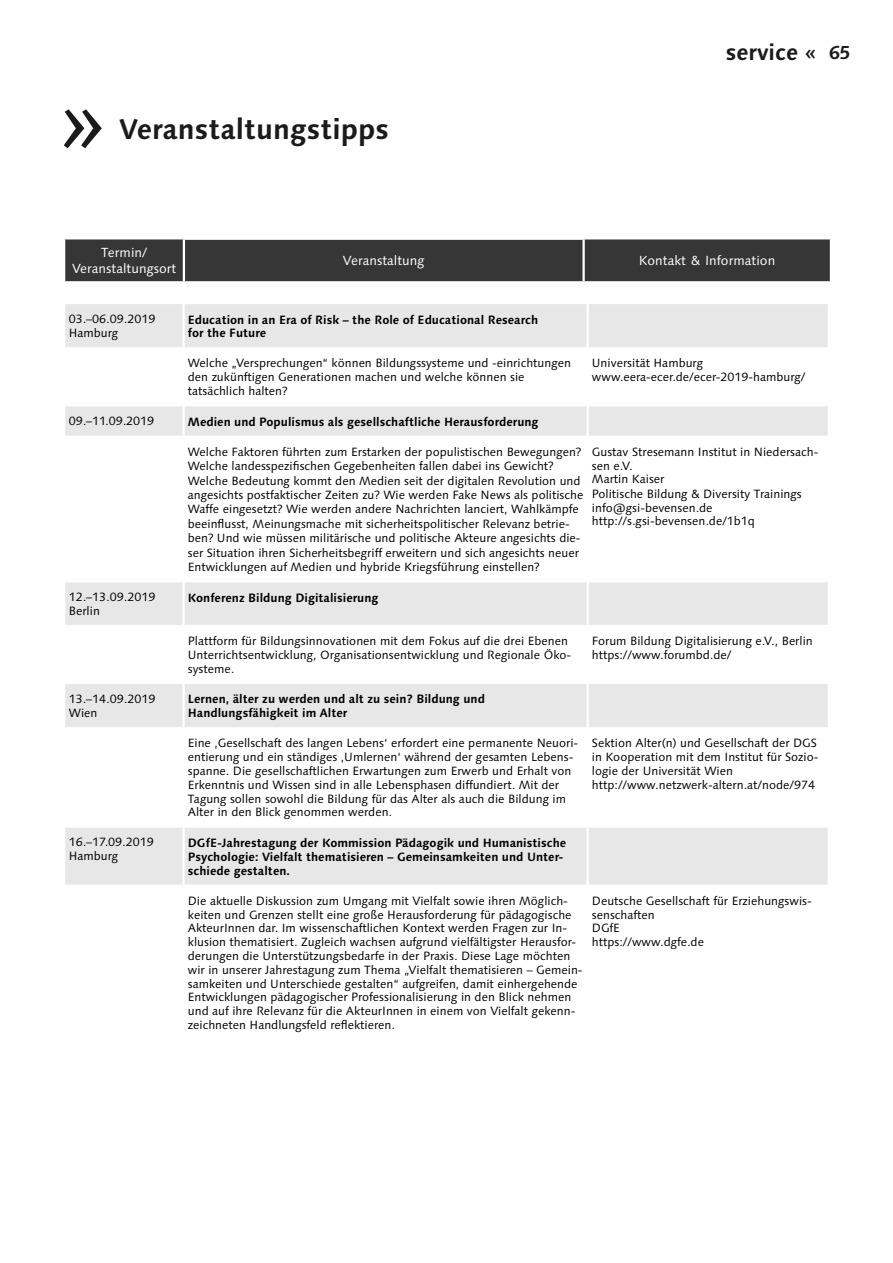
<style>
.page{position:relative;width:893px;height:1263px;background:#fff}
.page>*{position:absolute;margin:0;border:0;box-sizing:border-box;transform-origin:0 0}
.t1{font:700 28.5px "Linotype Syntax";color:#1b1b1b}
.t2{font:700 22.5px "Linotype Syntax";color:#1b1b1b}
.t3{font:13.2px/16.5px "Linotype Syntax";letter-spacing:.005em;color:#fff;text-align:center}
.t4{font:12px/13.8px "Linotype Syntax";color:#000}
.t5{font:700 12px/13.8px "Linotype Syntax";color:#000}
.s1{font-size:18.75px}
</style>
<div class="page">
<svg style="left:64px;top:109px;width:38px;height:39px"></svg>
<svg style="left:65px;top:304px;width:763px;height:580px"></svg>
<hr style="left:64px;top:347px;width:118px;height:2px;background:#fff">
<hr style="left:185px;top:347px;width:401px;height:2px;background:#fff">
<hr style="left:589px;top:347px;width:240px;height:2px;background:#fff">
<hr style="left:64px;top:405px;width:118px;height:1px;background:#fff">
<hr style="left:185px;top:405px;width:401px;height:1px;background:#fff">
<hr style="left:589px;top:405px;width:240px;height:1px;background:#fff">
<hr style="left:64px;top:436px;width:118px;height:1px;background:#fff">
<hr style="left:185px;top:436px;width:401px;height:1px;background:#fff">
<hr style="left:589px;top:436px;width:240px;height:1px;background:#fff">
<hr style="left:64px;top:581px;width:118px;height:1px;background:#fff">
<hr style="left:185px;top:581px;width:401px;height:1px;background:#fff">
<hr style="left:589px;top:581px;width:240px;height:1px;background:#fff">
<hr style="left:64px;top:625px;width:118px;height:1px;background:#fff">
<hr style="left:185px;top:625px;width:401px;height:1px;background:#fff">
<hr style="left:589px;top:625px;width:240px;height:1px;background:#fff">
<hr style="left:64px;top:682px;width:118px;height:2px;background:#fff">
<hr style="left:185px;top:682px;width:401px;height:2px;background:#fff">
<hr style="left:589px;top:682px;width:240px;height:2px;background:#fff">
<hr style="left:64px;top:727px;width:118px;height:2px;background:#fff">
<hr style="left:185px;top:727px;width:401px;height:2px;background:#fff">
<hr style="left:589px;top:727px;width:240px;height:2px;background:#fff">
<hr style="left:64px;top:826px;width:118px;height:2px;background:#fff">
<hr style="left:185px;top:826px;width:401px;height:2px;background:#fff">
<hr style="left:589px;top:826px;width:240px;height:2px;background:#fff">
<hr style="left:182px;top:304px;width:3px;height:44px;background:#fff">
<hr style="left:586px;top:304px;width:3px;height:44px;background:#fff">
<hr style="left:182px;top:348px;width:3px;height:58px;background:#fff">
<hr style="left:586px;top:348px;width:3px;height:58px;background:#fff">
<hr style="left:182px;top:406px;width:3px;height:30px;background:#fff">
<hr style="left:586px;top:406px;width:3px;height:30px;background:#fff">
<hr style="left:182px;top:436px;width:3px;height:146px;background:#fff">
<hr style="left:586px;top:436px;width:3px;height:146px;background:#fff">
<hr style="left:182px;top:582px;width:3px;height:44px;background:#fff">
<hr style="left:586px;top:582px;width:3px;height:44px;background:#fff">
<hr style="left:182px;top:626px;width:3px;height:57px;background:#fff">
<hr style="left:586px;top:626px;width:3px;height:57px;background:#fff">
<hr style="left:182px;top:683px;width:3px;height:45px;background:#fff">
<hr style="left:586px;top:683px;width:3px;height:45px;background:#fff">
<hr style="left:182px;top:728px;width:3px;height:99px;background:#fff">
<hr style="left:586px;top:728px;width:3px;height:99px;background:#fff">
<hr style="left:182px;top:827px;width:3px;height:58px;background:#fff">
<hr style="left:586px;top:827px;width:3px;height:58px;background:#fff">
<div style="left:65px;top:239px;width:765px;height:42px;background:#363636"></div>
<hr style="left:183px;top:238px;width:402px;height:2px;background:#fff">
<hr style="left:183px;top:240px;width:2px;height:41px;background:#fff">
<hr style="left:582px;top:240px;width:3px;height:41px;background:#fff">
<h1 class="t1" style="left:119px;top:117px;width:272px">Veranstaltungstipps</h1>
<h2 class="t2" style="left:726px;top:43px;width:126px">service « <span class="s1">65</span></h2>
<p class="t3" style="left:72px;top:245px;width:106px">Termin/<br>Veranstaltungsort</p>
<p class="t3" style="left:343px;top:254px;width:83px">Veranstaltung</p>
<p class="t3" style="left:639px;top:254px;width:138px">Kontakt &amp; Information</p>
<p class="t4" style="left:69px;top:313px;width:88px">03.–06.09.2019<br>Hamburg</p>
<p class="t5" style="left:188px;top:313px;width:352px">Education in an Era of Risk – the Role of Educational Research for the Future</p>
<p class="t4" style="left:188px;top:357px;width:385px">Welche „Versprechungen“ können Bildungssysteme und -einrichtungen den zukünftigen Generationen machen und welche können sie tatsächlich halten?</p>
<p class="t4" style="left:592px;top:357px;width:215px">Universität Hamburg www.eera-ecer.de/ecer-2019-hamburg/</p>
<p class="t4" style="left:69px;top:415px;width:87px">09.–11.09.2019</p>
<p class="t5" style="left:188px;top:416px;width:352px">Medien und Populismus als gesellschaftliche Herausforderung</p>
<p class="t4" style="left:188px;top:446px;width:397px;line-height:14.4px">Welche Faktoren führten zum Erstarken der populistischen Bewegungen?<br>Welche landesspezifischen Gegebenheiten fallen dabei ins Gewicht?<br>Welche Bedeutung kommt den Medien seit der digitalen Revolution und angesichts postfaktischer Zeiten zu? Wie werden Fake News als politische Waffe eingesetzt? Wie werden andere Nachrichten lanciert, Wahlkämpfe beeinflusst, Meinungsmache mit sicherheitspolitischer Relevanz betrie&shy;ben? Und wie müssen militärische und politische Akteure angesichts die&shy;ser Situation ihren Sicherheitsbegriff erweitern und sich angesichts neuer Entwicklungen auf Medien und hybride Kriegsführung einstellen?</p>
<p class="t4" style="left:592px;top:446px;width:228px">Gustav Stresemann Institut in Niedersach&shy;sen e.V.<br>Martin Kaiser<br>Politische Bildung &amp; Diversity Trainings info@gsi-bevensen.de http://s.gsi-bevensen.de/1b1q</p>
<p class="t4" style="left:69px;top:591px;width:88px">12.–13.09.2019<br>Berlin</p>
<p class="t5" style="left:188px;top:592px;width:192px">Konferenz Bildung Digitalisierung</p>
<p class="t4" style="left:188px;top:635px;width:385px">Plattform für Bildungsinnovationen mit dem Fokus auf die drei Ebenen<br>Unterrichtsentwicklung, Organisationsentwicklung und Regionale Öko&shy;systeme.</p>
<p class="t4" style="left:592px;top:635px;width:222px">Forum Bildung Digitalisierung e.V., Berlin https://www.forumbd.de/</p>
<p class="t4" style="left:69px;top:693px;width:88px">13.–14.09.2019<br>Wien</p>
<p class="t5" style="left:188px;top:693px;width:299px">Lernen, älter zu werden und alt zu sein? Bildung und<br>Handlungsfähigkeit im Alter</p>
<p class="t4" style="left:188px;top:737px;width:392px">Eine ‚Gesellschaft des langen Lebens‘ erfordert eine permanente Neuori&shy;entierung und ein ständiges ‚Umlernen‘ während der gesamten Lebens&shy;spanne. Die gesellschaftlichen Erwartungen zum Erwerb und Erhalt von Erkenntnis und Wissen sind in alle Lebensphasen diffundiert. Mit der Tagung sollen sowohl die Bildung für das Alter als auch die Bildung im Alter in den Blick genommen werden.</p>
<p class="t4" style="left:592px;top:737px;width:228px">Sektion Alter(n) und Gesellschaft der DGS in Kooperation mit dem Institut für Sozio&shy;logie der Universität Wien http://www.netzwerk-altern.at/node/974</p>
<p class="t4" style="left:69px;top:836px;width:87px">16.–17.09.2019<br>Hamburg</p>
<p class="t5" style="left:188px;top:837px;width:380px">DGfE-Jahrestagung der Kommission Pädagogik und Humanistische<br>Psychologie: Vielfalt thematisieren – Gemeinsamkeiten und Unter&shy;schiede gestalten.</p>
<p class="t4" style="left:188px;top:895px;width:396px">Die aktuelle Diskussion zum Umgang mit Vielfalt sowie ihren Möglich&shy;keiten und Grenzen stellt eine große Herausforderung für pädagogische AkteurInnen dar. Im wissenschaftlichen Kontext werden Fragen zur In&shy;klusion thematisiert. Zugleich wachsen aufgrund vielfältigster Herausfor&shy;derungen die Unterstützungsbedarfe in der Praxis. Diese Lage möchten wir in unserer Jahrestagung zum Thema „Vielfalt thematisieren – Gemein&shy;samkeiten und Unterschiede gestalten“ aufgreifen, damit einhergehende Entwicklungen pädagogischer Professionalisierung in den Blick nehmen und auf ihre Relevanz für die AkteurInnen in einem von Vielfalt gekenn&shy;zeichneten Handlungsfeld reflektieren.</p>
<p class="t4" style="left:592px;top:895px;width:221px">Deutsche Gesellschaft für Erziehungswis&shy;senschaften<br>DGfE<br>https://www.dgfe.de</p>
</div>
